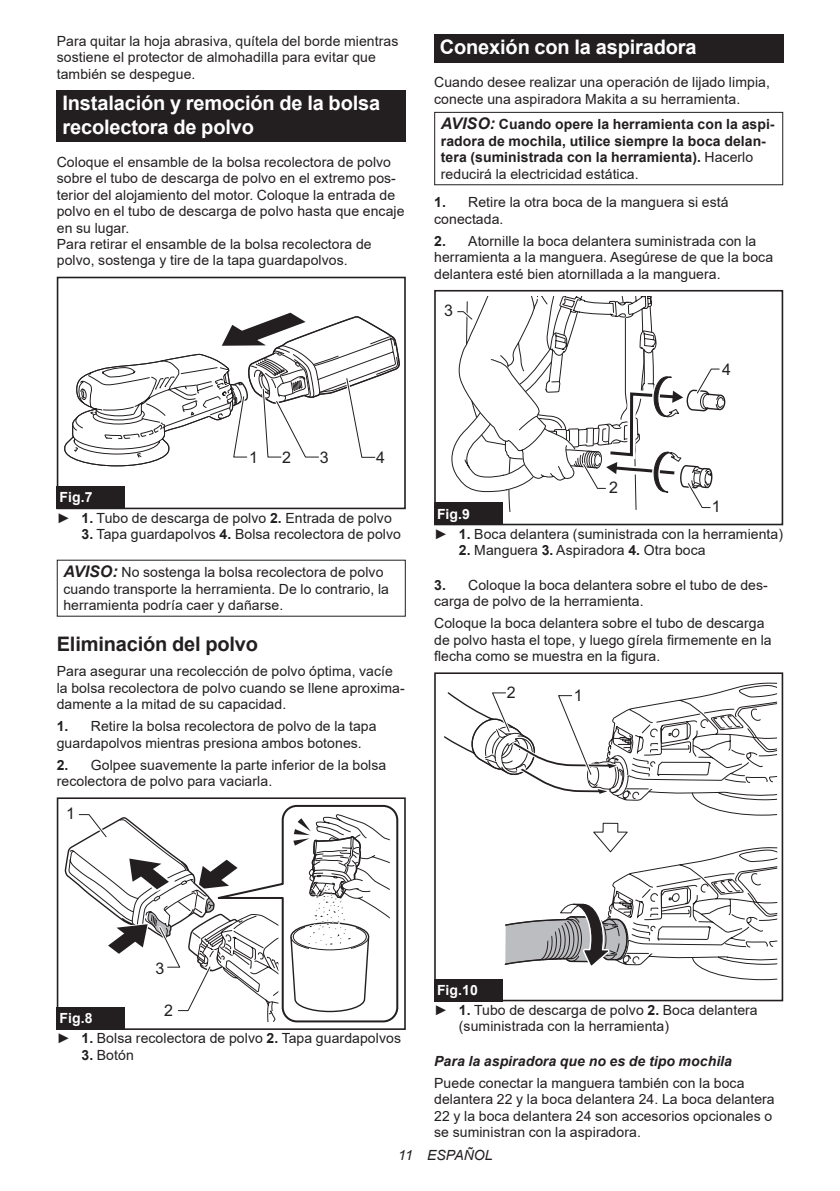
<style>
.page{position:relative;width:840px;height:1191px;background:#fff}
.page>*{position:absolute;margin:0;border:0;box-sizing:border-box;transform-origin:0 0}
.t1{font:700 20px/23.4px "Arial";letter-spacing:-.01em;color:#fff}
.t2{font:700 20px "Arial";letter-spacing:-.01em;color:#231f20}
.t3{font:16px "Arial";color:#231f20}
.t4{font:14px/16.4px "Arial";letter-spacing:.005em;color:#231f20}
.t5{font:700 14px/16.4px "Arial";letter-spacing:.005em;color:#231f20}
.t6{font:italic 700 14px "Arial";letter-spacing:.005em;color:#231f20}
.t7{font:italic 14px "Arial";letter-spacing:.005em;color:#231f20}
.s1{font-style:italic;font-size:16px}
.s2{font-weight:400}
.s3{font-weight:700}
.s4{font-weight:700;color:#fff}
.s5{font-weight:700;font-style:italic;font-size:16px}
</style>
<div class="page">
<div style="left:57px;top:90px;width:348px;height:52px;background:#231f20"></div>
<div style="left:57px;top:277px;width:348px;height:232px;border:2px solid #231f20"></div>
<svg style="left:64px;top:313px;width:336px;height:153px"></svg>
<div style="left:57px;top:486px;width:68px;height:23px;background:#231f20"></div>
<svg style="left:268px;top:804px;width:131px;height:219px"></svg>
<div style="left:57px;top:797px;width:348px;height:233px;border:2px solid #231f20"></div>
<svg style="left:64px;top:806px;width:333px;height:216px"></svg>
<div style="left:57px;top:1007px;width:68px;height:23px;background:#231f20"></div>
<div style="left:434px;top:34px;width:348px;height:29px;background:#231f20"></div>
<div style="left:434px;top:112px;width:348px;height:73px;border:1px solid #231f20"></div>
<div style="left:434px;top:290px;width:348px;height:235px;border:2px solid #231f20"></div>
<svg style="left:451px;top:297px;width:273px;height:214px"></svg>
<div style="left:434px;top:502px;width:68px;height:23px;background:#231f20"></div>
<svg style="left:504px;top:822px;width:272px;height:159px"></svg>
<div style="left:434px;top:973px;width:73px;height:28px;background:#fff"></div>
<div style="left:434px;top:672px;width:348px;height:329px;border:2px solid #231f20"></div>
<svg style="left:444px;top:682px;width:332px;height:133px"></svg>
<div style="left:434px;top:978px;width:68px;height:23px;background:#231f20"></div>
<p class="t4" style="left:57px;top:33px;width:343px">Para quitar la hoja abrasiva, quítela del borde mientras sostiene el protector de almohadilla para evitar que también se despegue.</p>
<h1 class="t1" style="left:62px;top:92px;width:319px">Instalación y remoción de la bolsa recolectora de polvo</h1>
<p class="t4" style="left:57px;top:154px;width:349px">Coloque el ensamble de la bolsa recolectora de polvo sobre el tubo de descarga de polvo en el extremo pos&shy;terior del alojamiento del motor. Coloque la entrada de polvo en el tubo de descarga de polvo hasta que encaje en su lugar.<br>Para retirar el ensamble de la bolsa recolectora de polvo, sostenga y tire de la tapa guardapolvos.</p>
<h1 class="t1" style="left:439px;top:36px;width:258px">Conexión con la aspiradora</h1>
<p class="t4" style="left:434px;top:74px;width:337px">Cuando desee realizar una operación de lijado limpia, conecte una aspiradora Makita a su herramienta.</p>
<p class="t5" style="left:440px;top:116px;width:335px"><span class="s1">AVISO:</span> Cuando opere la herramienta con la aspi&shy;radora de mochila, utilice siempre la boca delan&shy;tera (suministrada con la herramienta). <span class="s2">Hacerlo reducirá la electricidad estática.</span></p>
<p class="t4" style="left:434px;top:194px;width:296px"><span class="s3">1.</span> Retire la otra boca de la manguera si está conectada.</p>
<p class="t4" style="left:434px;top:232px;width:340px"><span class="s3">2.</span> Atornille la boca delantera suministrada con la herramienta a la manguera. Asegúrese de que la boca delantera esté bien atornillada a la manguera.</p>
<p class="t3" style="left:444px;top:299px;width:10px">3</p>
<p class="t3" style="left:722px;top:358px;width:10px">4</p>
<p class="t3" style="left:249px;top:446px;width:10px">1</p>
<p class="t3" style="left:282px;top:446px;width:10px">2</p>
<p class="t3" style="left:319px;top:446px;width:10px">3</p>
<p class="t3" style="left:376px;top:446px;width:10px">4</p>
<p class="t4" style="left:57px;top:487px;width:336px;line-height:20.2px"><span class="s4">Fig.7<br></span>► <span class="s3">1.</span> Tubo de descarga de polvo <span class="s3">2.</span> Entrada de polvo</p>
<p class="t4" style="left:81px;top:526px;width:321px"><span class="s3">3.</span> Tapa guardapolvos <span class="s3">4.</span> Bolsa recolectora de polvo</p>
<p class="t4" style="left:63px;top:564px;width:327px"><span class="s5">AVISO:</span> No sostenga la bolsa recolectora de polvo cuando transporte la herramienta. De lo contrario, la herramienta podría caer y dañarse.</p>
<h1 class="t2" style="left:57px;top:630px;width:203px">Eliminación del polvo</h1>
<p class="t4" style="left:57px;top:663px;width:349px">Para asegurar una recolección de polvo óptima, vacíe la bolsa recolectora de polvo cuando se llene aproxima&shy;damente a la mitad de su capacidad.</p>
<p class="t4" style="left:57px;top:718px;width:321px"><span class="s3">1.</span> Retire la bolsa recolectora de polvo de la tapa guardapolvos mientras presiona ambos botones.</p>
<p class="t4" style="left:57px;top:756px;width:331px"><span class="s3">2.</span> Golpee suavemente la parte inferior de la bolsa recolectora de polvo para vaciarla.</p>
<p class="t3" style="left:66px;top:802px;width:10px">1</p>
<p class="t3" style="left:608px;top:476px;width:10px">2</p>
<p class="t3" style="left:711px;top:495px;width:10px">1</p>
<p class="t4" style="left:434px;top:503px;width:350px;line-height:20.2px"><span class="s4">Fig.9<br></span>► <span class="s3">1.</span> Boca delantera (suministrada con la herramienta)</p>
<p class="t4" style="left:458px;top:542px;width:248px"><span class="s3">2.</span> Manguera <span class="s3">3.</span> Aspiradora <span class="s3">4.</span> Otra boca</p>
<p class="t4" style="left:434px;top:576px;width:335px"><span class="s3">3.</span> Coloque la boca delantera sobre el tubo de des&shy;carga de polvo de la herramienta.</p>
<p class="t4" style="left:434px;top:615px;width:339px">Coloque la boca delantera sobre el tubo de descarga de polvo hasta el tope, y luego gírela firmemente en la flecha como se muestra en la figura.</p>
<p class="t3" style="left:506px;top:681px;width:10px">2</p>
<p class="t3" style="left:573px;top:684px;width:10px">1</p>
<p class="t3" style="left:155px;top:957px;width:10px">3</p>
<p class="t4" style="left:57px;top:1008px;width:345px;line-height:20.2px"><span class="s4">Fig.8<br></span>► <span class="s3">1.</span> Bolsa recolectora de polvo <span class="s3">2.</span> Tapa guardapolvos</p>
<p class="t4" style="left:81px;top:1046px;width:54px"><span class="s3">3.</span> Botón</p>
<p class="t3" style="left:164px;top:999px;width:10px">2</p>
<p class="t4" style="left:434px;top:979px;width:325px;line-height:20.2px"><span class="s4">Fig.10<br></span>► <span class="s3">1.</span> Tubo de descarga de polvo <span class="s3">2.</span> Boca delantera</p>
<p class="t4" style="left:458px;top:1018px;width:211px">(suministrada con la herramienta)</p>
<p class="t6" style="left:434px;top:1051px;width:299px">Para la aspiradora que no es de tipo mochila</p>
<p class="t4" style="left:434px;top:1074px;width:342px">Puede conectar la manguera también con la boca delantera 22 y la boca delantera 24. La boca delantera 22 y la boca delantera 24 son accesorios opcionales o se suministran con la aspiradora.</p>
<p class="t7" style="left:398px;top:1146px;width:96px">11 ESPAÑOL</p>
</div>
